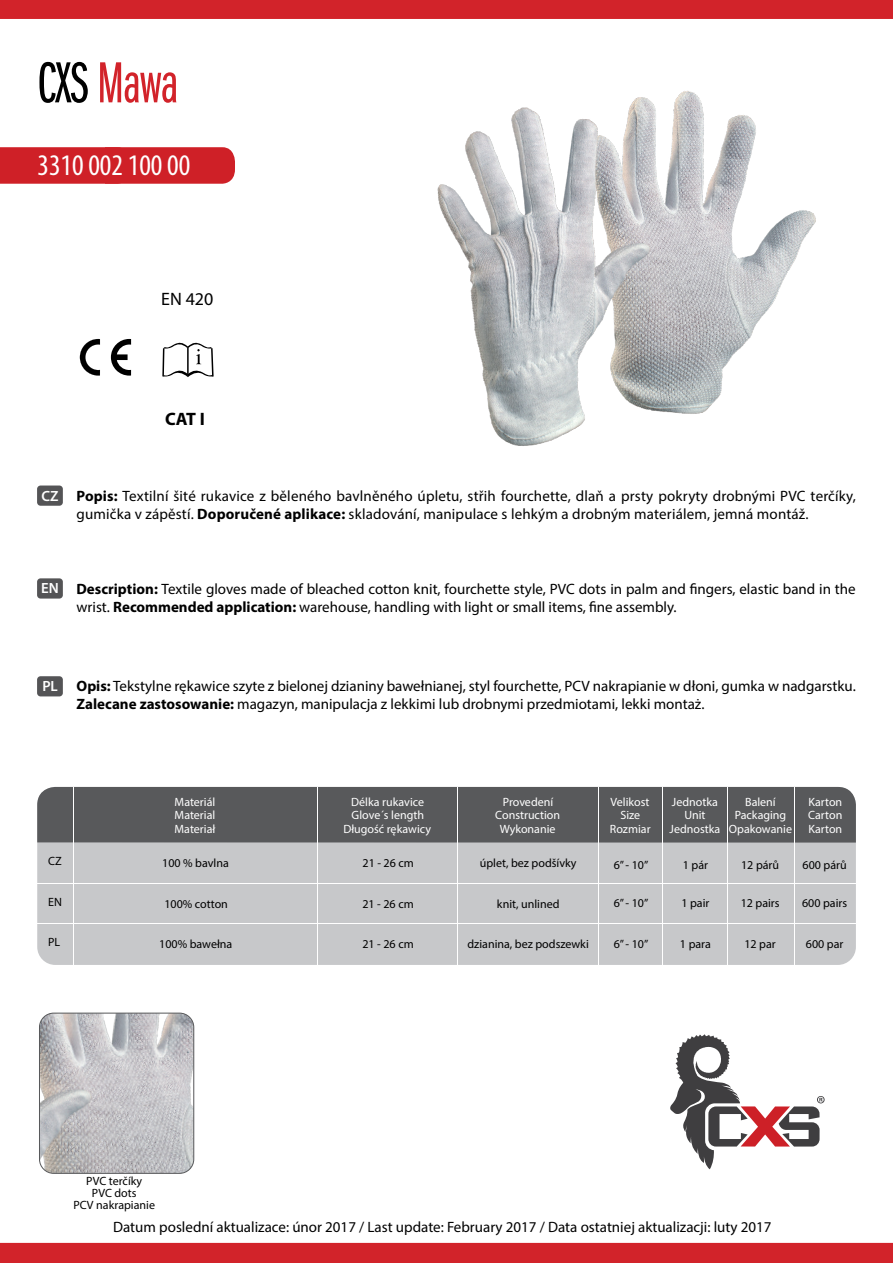
<style>
.page{position:relative;width:893px;height:1263px;background:#fff}
.page>*{position:absolute;margin:0;border:0;box-sizing:border-box;transform-origin:0 0}
.t1{font:60px "Franklin Got Itc DOT Boo Ext Com";letter-spacing:-.01em;color:#d2232a}
.t2{font:condensed 30px "Myriad Pro";color:#fff}
.t3{font:18px "Myriad Pro";color:#000}
.t4{font:700 18px "Myriad Pro";color:#000}
.t5{font:15px/18px "Myriad Pro";color:#000}
.t6{font:600 14.85px "Myriad Pro";color:#fff}
.t7{font:12px/12px "Myriad Pro";color:#000;text-align:center}
.t8{font:12px "Myriad Pro";color:#fff}
.s1{color:#000}
.s2{font-weight:700}
</style>
<div class="page">
<div style="left:0;top:147px;width:235px;height:37px;background:#cf2027"></div>
<img style="left:437px;top:91px;width:379px;height:355px">
<svg style="left:670px;top:1034px;width:155px;height:135px"></svg>
<div style="left:37px;top:485px;width:26px;height:21px;background:#545456;border-radius:3px"></div>
<div style="left:37px;top:578px;width:26px;height:21px;background:#545456;border-radius:3px"></div>
<div style="left:37px;top:676px;width:26px;height:20px;background:#545456;border-radius:3px"></div>
<div style="left:0;top:0;width:893px;height:19px;background:#d2232a"></div>
<div style="left:0;top:1243px;width:893px;height:20px;background:#d2232a"></div>
<svg style="left:162px;top:342px;width:52px;height:35px"></svg>
<svg style="left:80px;top:339px;width:20px;height:37px"></svg>
<svg style="left:111px;top:339px;width:20px;height:37px"></svg>
<img style="left:40px;top:1014px;width:154px;height:159px">
<div style="left:39px;top:1012px;width:155px;height:162px;border:1px solid #58595b;border-radius:14px"></div>
<div style="left:37px;top:787px;width:819px;height:178px;background:#c7c8ca;border-radius:18px"></div>
<div style="left:37px;top:787px;width:819px;height:55px;background:#58595b"></div>
<hr style="left:73px;top:787px;width:1px;height:178px;background:#fff">
<hr style="left:37px;top:923px;width:819px;height:1px;background:#fff">
<hr style="left:37px;top:883px;width:819px;height:1px;background:#fff">
<hr style="left:317px;top:787px;width:1px;height:178px;background:#fff">
<hr style="left:794px;top:787px;width:1px;height:178px;background:#fff">
<hr style="left:727px;top:787px;width:1px;height:178px;background:#fff">
<hr style="left:662px;top:787px;width:1px;height:178px;background:#fff">
<hr style="left:598px;top:787px;width:1px;height:178px;background:#fff">
<hr style="left:458px;top:787px;width:1px;height:178px;background:#fff">
<h1 class="t1" style="left:37px;top:51px;width:142px"><span class="s1">CXS</span> Mawa</h1>
<h2 class="t2" style="left:38px;top:147px;width:154px">3310 002 100 00</h2>
<p class="t3" style="left:161px;top:288px;width:54px">EN 420</p>
<p class="t4" style="left:165px;top:407px;width:41px">CAT I</p>
<p class="t6" style="left:42px;top:486px;width:19px">CZ</p>
<p class="t5" style="left:77px;top:486px;width:781px"><span class="s2">Popis:</span> Textilní šité rukavice z běleného bavlněného úpletu, střih fourchette, dlaň a prsty pokryty drobnými PVC terčíky, gumička v zápěstí. <span class="s2">Doporučené aplikace:</span> skladování, manipulace s lehkým a drobným materiálem, jemná montáž.</p>
<p class="t6" style="left:41px;top:579px;width:19px">EN</p>
<p class="t5" style="left:77px;top:579px;width:781px"><span class="s2">Description:</span> Textile gloves made of bleached cotton knit, fourchette style, PVC dots in palm and fingers, elastic band in the wrist. <span class="s2">Recommended application:</span> warehouse, handling with light or small items, fine assembly.</p>
<p class="t6" style="left:42px;top:677px;width:17px">PL</p>
<p class="t5" style="left:77px;top:677px;width:781px"><span class="s2">Opis:</span> Tekstylne rękawice szyte z bielonej dzianiny bawełnianej, styl fourchette, PCV nakrapianie w dłoni, gumka w nadgarstku.<br><span class="s2">Zalecane zastosowanie:</span> magazyn, manipulacja z lekkimi lub drobnymi przedmiotami, lekki montaż.</p>
<p class="t8" style="left:175px;top:794px;width:42px">Materiál</p>
<p class="t8" style="left:175px;top:808px;width:42px">Material</p>
<p class="t8" style="left:175px;top:822px;width:42px">Materiał</p>
<p class="t8" style="left:351px;top:794px;width:75px">Délka rukavice</p>
<p class="t8" style="left:343px;top:821px;width:89px">Długość rękawicy</p>
<p class="t8" style="left:352px;top:808px;width:74px">Glove´s length</p>
<p class="t8" style="left:503px;top:794px;width:52px">Provedení</p>
<p class="t8" style="left:500px;top:821px;width:57px">Wykonanie</p>
<p class="t8" style="left:495px;top:808px;width:66px">Construction</p>
<p class="t8" style="left:611px;top:794px;width:40px">Velikost</p>
<p class="t8" style="left:610px;top:821px;width:42px">Rozmiar</p>
<p class="t8" style="left:620px;top:808px;width:21px">Size</p>
<p class="t8" style="left:672px;top:794px;width:48px">Jednotka</p>
<p class="t8" style="left:670px;top:821px;width:52px">Jednostka</p>
<p class="t8" style="left:684px;top:808px;width:23px">Unit</p>
<p class="t8" style="left:745px;top:794px;width:32px">Balení</p>
<p class="t8" style="left:729px;top:821px;width:65px">Opakowanie</p>
<p class="t8" style="left:735px;top:808px;width:53px">Packaging</p>
<p class="t8" style="left:808px;top:794px;width:35px">Karton</p>
<p class="t8" style="left:808px;top:821px;width:35px">Karton</p>
<p class="t8" style="left:808px;top:808px;width:36px">Carton</p>
<p class="t7" style="left:48px;top:855px;width:15px">CZ</p>
<p class="t7" style="left:162px;top:857px;width:68px">100 % bavlna</p>
<p class="t7" style="left:363px;top:857px;width:53px">21 - 26 cm</p>
<p class="t7" style="left:480px;top:857px;width:98px">úplet, bez podšívky</p>
<p class="t7" style="left:614px;top:859px;width:36px">6” - 10”</p>
<p class="t7" style="left:683px;top:859px;width:27px">1 pár</p>
<p class="t7" style="left:741px;top:859px;width:40px">12 párů</p>
<p class="t7" style="left:803px;top:859px;width:46px">600 párů</p>
<p class="t7" style="left:48px;top:896px;width:15px">EN</p>
<p class="t7" style="left:164px;top:897px;width:65px">100% cotton</p>
<p class="t7" style="left:362px;top:897px;width:53px">21 - 26 cm</p>
<p class="t7" style="left:497px;top:897px;width:64px">knit, unlined</p>
<p class="t7" style="left:614px;top:897px;width:36px">6” - 10”</p>
<p class="t7" style="left:681px;top:897px;width:30px">1 pair</p>
<p class="t7" style="left:741px;top:897px;width:40px">12 pairs</p>
<p class="t7" style="left:802px;top:897px;width:47px">600 pairs</p>
<p class="t7" style="left:48px;top:936px;width:14px">PL</p>
<p class="t7" style="left:159px;top:938px;width:75px">100% bawełna</p>
<p class="t7" style="left:362px;top:938px;width:53px">21 - 26 cm</p>
<p class="t7" style="left:467px;top:938px;width:123px">dzianina, bez podszewki</p>
<p class="t7" style="left:614px;top:938px;width:36px">6” - 10”</p>
<p class="t7" style="left:680px;top:938px;width:32px">1 para</p>
<p class="t7" style="left:744px;top:938px;width:33px">12 par</p>
<p class="t7" style="left:806px;top:938px;width:39px">600 par</p>
<p class="t7" style="left:73px;top:1175px;width:83px">PVC terčíky<br>PVC dots<br>PCV nakrapianie</p>
<p class="t5" style="left:113px;top:1218px;width:660px">Datum poslední aktualizace: únor 2017 / Last update: February 2017 / Data ostatniej aktualizacji: luty 2017</p>
</div>
